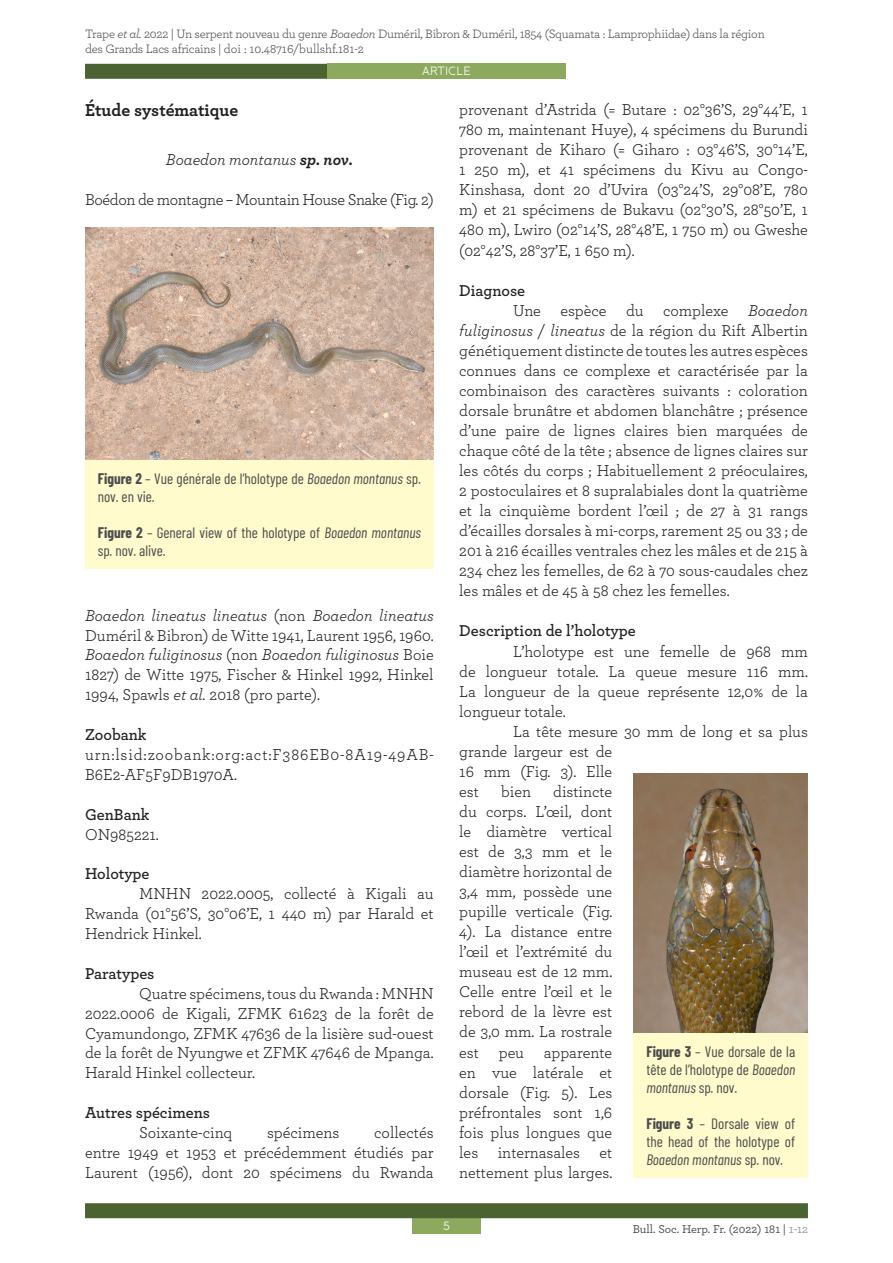
<style>
.page{position:relative;width:893px;height:1263px;background:#fff}
.page>*{position:absolute;margin:0;border:0;box-sizing:border-box;transform-origin:0 0}
.t1{font:700 18px "Archer";color:#231f20}
.t2{font:16.5px/20.1px "Archer";color:#231f20;text-align:justify}
.t3{font:600 16.5px "Archer";color:#231f20}
.t4{font:16.5px/20px "Archer";letter-spacing:.045em;color:#231f20}
.t5{font:16.5px "Archer";letter-spacing:-.02em;color:#231f20}
.t6{font:italic 16.5px "Archer";color:#231f20}
.t7{font:15px/18px "Barlow Condensed";color:#4b4c4d}
.t8{font:12.75px/15px "Archer";letter-spacing:-.02em;color:#4b4c4d}
.t9{font:500 12px "Archer";color:#4b4c4d}
.t10{font:12px "Banda";letter-spacing:-.015em;color:#fff}
.s1{font-style:italic}
.s2{font-weight:700}
.s3{color:#939598}
</style>
<div class="page">
<div style="left:412px;top:1218px;width:68px;height:15px;background:#8da95e"></div>
<div style="left:85px;top:1203px;width:723px;height:15px;background:#4a6331"></div>
<div style="left:85px;top:64px;width:457px;height:15px;background:#4a6331"></div>
<div style="left:327px;top:64px;width:239px;height:15px;background:#8da95e"></div>
<img style="left:85px;top:228px;width:349px;height:232px">
<img style="left:634px;top:773px;width:174px;height:261px">
<div style="left:85px;top:460px;width:349px;height:108px;background:#fffbcc"></div>
<div style="left:634px;top:1034px;width:174px;height:144px;background:#fffbcc"></div>
<p class="t8" style="left:85px;top:26px;width:681px">Trape <span class="s1">et al.</span> 2022 | Un serpent nouveau du genre <span class="s1">Boaedon</span> Duméril, Bibron &amp; Duméril, 1854 (Squamata : Lamprophiidae) dans la région des Grands Lacs africains | doi : 10.48716/bullshf.181-2</p>
<p class="t10" style="left:422px;top:64px;width:51px">ARTICLE</p>
<p class="t1" style="left:85px;top:96px;width:155px">Étude systématique</p>
<p class="t6" style="left:166px;top:148px;width:188px">Boaedon montanus <span class="s2">sp. nov.</span></p>
<p class="t5" style="left:85px;top:188px;width:350px">Boédon de montagne – Mountain House Snake (Fig. 2)</p>
<p class="t7" style="left:98px;top:468px;width:325px"><span class="s2">Figure 2</span> – Vue générale de l’holotype de <span class="s1">Boaedon montanus</span> sp. nov. en vie.</p>
<p class="t7" style="left:98px;top:522px;width:325px"><span class="s2">Figure 2</span> – General view of the holotype of <span class="s1">Boaedon montanus </span>sp. nov. alive.</p>
<p class="t2" style="left:85px;top:604px;width:350px"><span class="s1">Boaedon lineatus lineatus</span> (non <span class="s1">Boaedon lineatus </span>Duméril &amp; Bibron) de Witte 1941, Laurent 1956, 1960.<br><span class="s1">Boaedon fuliginosus</span> (non <span class="s1">Boaedon fuliginosus</span> Boie 1827) de Witte 1975, Fischer &amp; Hinkel 1992, Hinkel 1994, Spawls <span class="s1">et al.</span> 2018 (pro parte).</p>
<p class="t3" style="left:85px;top:722px;width:63px">Zoobank</p>
<p class="t4" style="left:85px;top:744px;width:350px">urn:lsid:zoobank:org:act:F386EB0-8A19-49AB-<br>B6E2-AF5F9DB1970A.</p>
<p class="t3" style="left:85px;top:802px;width:66px">GenBank</p>
<p class="t2" style="left:85px;top:823px;width:75px">ON985221.</p>
<p class="t3" style="left:85px;top:861px;width:66px">Holotype</p>
<p class="t2" style="left:85px;top:883px;width:350px;text-indent:54px">MNHN 2022.0005, collecté à Kigali au Rwanda (01°56’S, 30°06’E, 1 440 m) par Harald et Hendrick Hinkel.</p>
<p class="t3" style="left:85px;top:961px;width:71px">Paratypes</p>
<p class="t2" style="left:85px;top:982px;width:350px;text-indent:54px">Quatre spécimens, tous du Rwanda : MNHN 2022.0006 de Kigali, ZFMK 61623 de la forêt de Cyamundongo, ZFMK 47636 de la lisière sud-ouest de la forêt de Nyungwe et ZFMK 47646 de Mpanga.<br>Harald Hinkel collecteur.</p>
<p class="t3" style="left:85px;top:1100px;width:127px">Autres spécimens</p>
<p class="t2" style="left:139px;top:1122px;width:95px">Soixante-cinq</p>
<p class="t2" style="left:267px;top:1122px;width:74px">spécimens</p>
<p class="t2" style="left:85px;top:1122px;width:350px;text-indent:289px">collectés entre 1949 et 1953 et précédemment étudiés par Laurent (1956), dont 20 spécimens du Rwanda</p>
<p class="t2" style="left:459px;top:99px;width:350px">provenant d’Astrida (= Butare : 02°36’S, 29°44’E, 1<br>780 m, maintenant Huye), 4 spécimens du Burundi provenant de Kiharo (= Giharo : 03°46’S, 30°14’E, 1 250 m), et 41 spécimens du Kivu au Congo-Kinshasa, dont 20 d’Uvira (03°24’S, 29°08’E, 780 m) et 21 spécimens de Bukavu (02°30’S, 28°50’E, 1<br>480 m), Lwiro (02°14’S, 28°48’E, 1 750 m) ou Gweshe (02°42’S, 28°37’E, 1 650 m).</p>
<p class="t3" style="left:459px;top:278px;width:67px">Diagnose</p>
<p class="t2" style="left:513px;top:299px;width:296px">Une espèce du complexe <span class="s1">Boaedon</span></p>
<p class="t2" style="left:459px;top:319px;width:350px"><span class="s1">fuliginosus</span> / <span class="s1">lineatus</span> de la région du Rift Albertin</p>
<p class="t2" style="left:459px;top:339px;width:350px">génétiquement distincte de toutes les autres espèces</p>
<p class="t2" style="left:459px;top:359px;width:350px">connues dans ce complexe et caractérisée par la</p>
<p class="t2" style="left:459px;top:380px;width:350px">combinaison des caractères suivants : coloration</p>
<p class="t2" style="left:459px;top:400px;width:350px">dorsale brunâtre et abdomen blanchâtre ; présence</p>
<p class="t2" style="left:459px;top:420px;width:350px">d’une paire de lignes claires bien marquées de</p>
<p class="t2" style="left:459px;top:440px;width:350px">chaque côté de la tête ; absence de lignes claires sur</p>
<p class="t2" style="left:459px;top:460px;width:350px">les côtés du corps ; Habituellement 2 préoculaires,</p>
<p class="t2" style="left:459px;top:480px;width:350px">2 postoculaires et 8 supralabiales dont la quatrième</p>
<p class="t2" style="left:459px;top:500px;width:350px">et la cinquième bordent l’œil ; de 27 à 31 rangs</p>
<p class="t2" style="left:459px;top:520px;width:350px">d’écailles dorsales à mi-corps, rarement 25 ou 33 ; de</p>
<p class="t2" style="left:459px;top:540px;width:350px">201 à 216 écailles ventrales chez les mâles et de 215 à</p>
<p class="t2" style="left:459px;top:560px;width:350px">234 chez les femelles, de 62 à 70 sous-caudales chez</p>
<p class="t2" style="left:459px;top:580px;width:272px">les mâles et de 45 à 58 chez les femelles.</p>
<p class="t3" style="left:459px;top:619px;width:178px">Description de l’holotype</p>
<p class="t2" style="left:459px;top:640px;width:350px;text-indent:54px">L’holotype est une femelle de 968 mm de longueur totale. La queue mesure 116 mm.<br>La longueur de la queue représente 12,0% de la longueur totale.</p>
<p class="t2" style="left:459px;top:720px;width:350px;text-align:left;text-indent:54px">La tête mesure 30 mm de long et sa plus grande largeur est de<br>16 mm (Fig. 3). Elle<br>est</p>
<p class="t2" style="left:459px;top:780px;width:155px;text-indent:94px">distincte du corps. L’œil, dont le diamètre vertical est de 3,3 mm et le diamètre horizontal de 3,4 mm, possède une pupille verticale (Fig.<br>4). La distance entre l’œil et l’extrémité du museau est de 12 mm.<br>Celle entre l’œil et le rebord de la lèvre est de 3,0 mm. La rostrale est peu apparente en vue latérale et dorsale (Fig. 5). Les préfrontales sont 1,6 fois plus longues que les internasales et nettement plus larges.</p>
<p class="t2" style="left:501px;top:780px;width:32px">bien</p>
<p class="t7" style="left:646px;top:1042px;width:150px;text-align:justify"><span class="s2">Figure 3</span> – Vue dorsale de la tête de l’holotype de <span class="s1">Boaedon montanus</span> sp. nov.</p>
<p class="t7" style="left:646px;top:1114px;width:150px;text-align:justify"><span class="s2">Figure 3</span> – Dorsale view of the head of the holotype of <span class="s1">Boaedon montanus</span> sp. nov.</p>
<p class="t10" style="left:443px;top:1218px;width:8px">5</p>
<p class="t9" style="left:633px;top:1220px;width:177px">Bull. Soc. Herp. Fr. (2022) 181 | <span class="s3">1-12</span></p>
</div>
